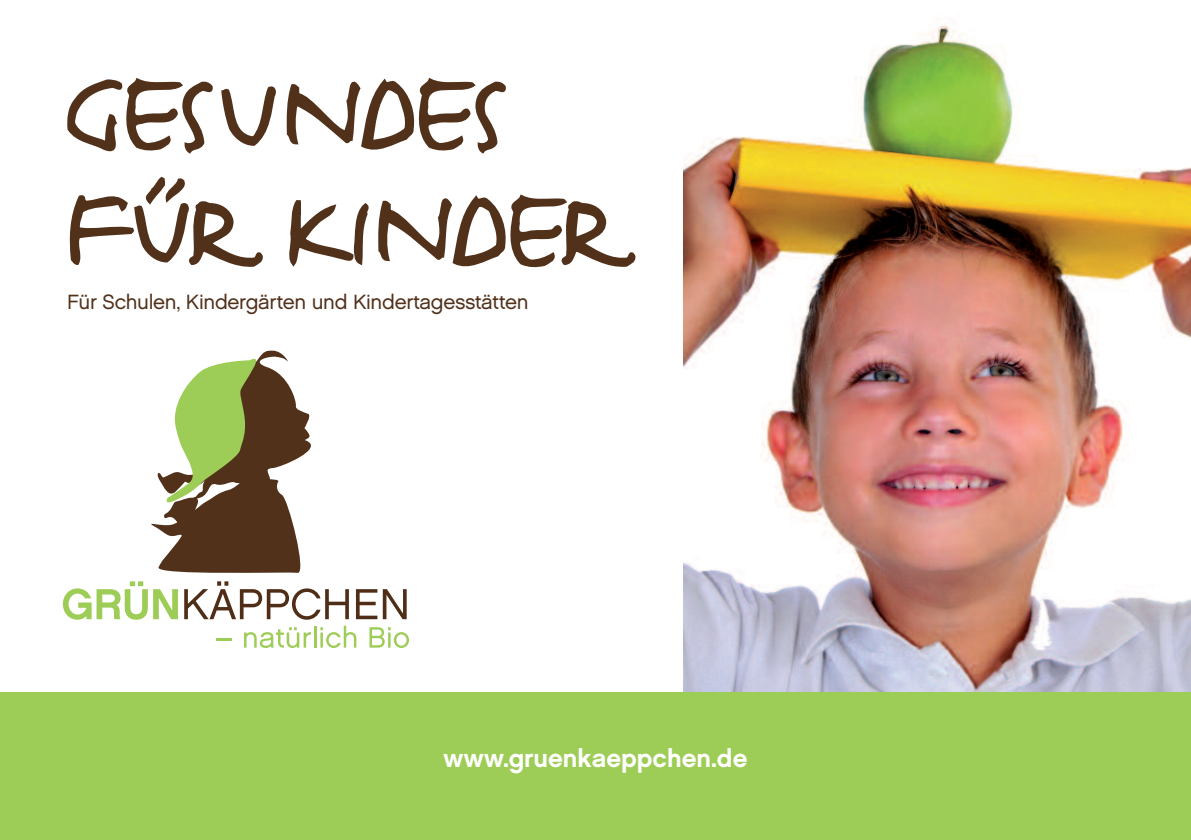
<style>
.page{position:relative;width:1191px;height:840px;background:#fff}
.page>*{position:absolute;margin:0;border:0;box-sizing:border-box;transform-origin:0 0}
.t1{font:134.2px/116.4px "FF Justlefthand";letter-spacing:-.015em;color:#52311b}
.t2{font:25.4px "Chalet New York Nineteen Sixty";color:#fff}
.t3{font:20.6px "Chalet London Nineteen Sixty";letter-spacing:-.015em;color:#52311b}
</style>
<div class="page">
<img style="left:684px;top:25px;width:507px;height:667px">
<div style="left:0;top:692px;width:1191px;height:147px;background:#9ecd57"></div>
<svg style="left:151px;top:350px;width:160px;height:223px;fill:#52311b"></svg>
<svg style="left:159px;top:357px;width:99px;height:153px"></svg>
<svg style="left:63px;top:581px;width:115px;height:38px"></svg>
<svg style="left:184px;top:581px;width:165px;height:38px"></svg>
<svg style="left:356px;top:589px;width:21px;height:30px"></svg>
<svg style="left:383px;top:589px;width:24px;height:30px"></svg>
<svg style="left:216px;top:638px;width:16px;height:2px"></svg>
<svg style="left:244px;top:627px;width:67px;height:20px"></svg>
<hr style="left:314px;top:625px;width:2px;height:22px;background:#9ecd57">
<svg style="left:320px;top:625px;width:36px;height:22px"></svg>
<svg style="left:369px;top:627px;width:40px;height:20px"></svg>
<h1 class="t1" style="left:65px;top:43px;width:559px">GESUNDES<br>FÜR KINDER</h1>
<p class="t3" style="left:67px;top:289px;width:463px">Für Schulen, Kindergärten und Kindertagesstätten</p>
<p class="t2" style="left:443px;top:741px;width:305px">www.gruenkaeppchen.de</p>
</div>
